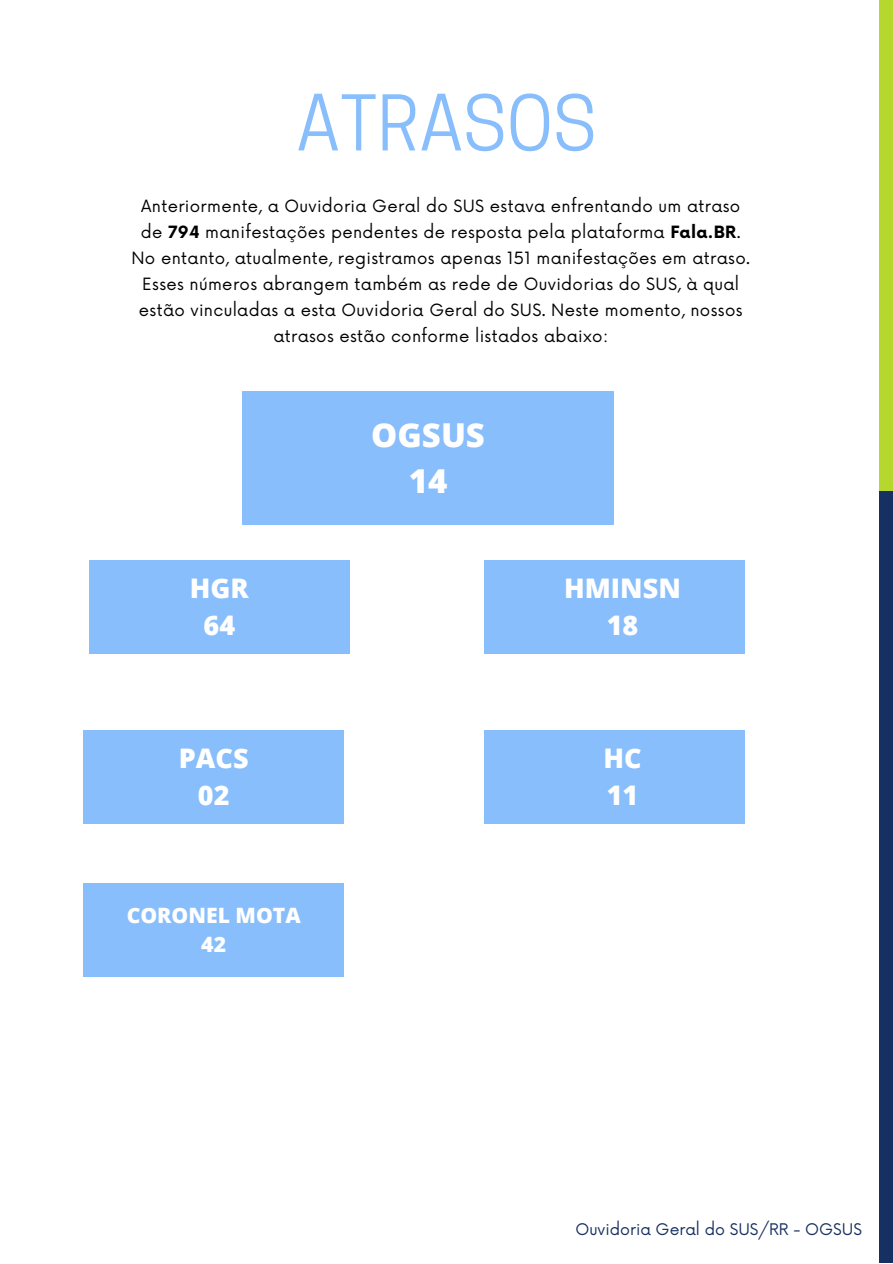
<style>
.page{position:relative;width:893px;height:1264px;background:#fff}
.page>*{position:absolute;margin:0;border:0;box-sizing:border-box;transform-origin:0 0}
.t1{font:72px "Cooper Hewitt";color:#88befb}
.t2{font:800 33px "Open Sans";color:#fff}
.t3{font:800 27px "Open Sans";color:#fff}
.t4{font:800 21.15px "Open Sans";color:#fff}
.t5{font:16.5px/25.8px "Now";letter-spacing:.02em;color:#000;text-align:center}
.t6{font:15.6px "Now";color:#173062}
.s1{font-weight:700}
</style>
<div class="page">
<div style="left:879px;top:0;width:13px;height:491px;background:#b6d82e"></div>
<div style="left:879px;top:491px;width:13px;height:771px;background:#173062"></div>
<div style="left:242px;top:391px;width:372px;height:133px;background:#88befb"></div>
<div style="left:89px;top:560px;width:260px;height:93px;background:#88befb"></div>
<div style="left:484px;top:560px;width:260px;height:93px;background:#88befb"></div>
<div style="left:84px;top:730px;width:260px;height:93px;background:#88befb"></div>
<div style="left:484px;top:730px;width:260px;height:93px;background:#88befb"></div>
<div style="left:84px;top:883px;width:260px;height:93px;background:#88befb"></div>
<p class="t1" style="left:296px;top:96px;width:302px">ATRASOS</p>
<p class="t5" style="left:131px;top:194px;width:620px">Anteriormente, a Ouvidoria Geral do SUS estava enfrentando um atraso de <span class="s1">794</span> manifestações pendentes de resposta pela plataforma <span class="s1">Fala.BR</span>.<br>No entanto, atualmente, registramos apenas 151 manifestações em atraso.<br>Esses números abrangem também as rede de Ouvidorias do SUS, à qual estão vinculadas a esta Ouvidoria Geral do SUS. Neste momento, nossos atrasos estão conforme listados abaixo:</p>
<p class="t3" style="left:190px;top:569px;width:60px">HGR</p>
<p class="t3" style="left:203px;top:606px;width:33px">64</p>
<p class="t3" style="left:179px;top:739px;width:71px">PACS</p>
<p class="t3" style="left:198px;top:776px;width:33px">02</p>
<p class="t4" style="left:127px;top:900px;width:175px">CORONEL MOTA</p>
<p class="t4" style="left:201px;top:929px;width:26px">42</p>
<p class="t2" style="left:371px;top:411px;width:115px">OGSUS</p>
<p class="t2" style="left:409px;top:457px;width:40px">14</p>
<p class="t3" style="left:564px;top:569px;width:118px">HMINSN</p>
<p class="t3" style="left:606px;top:606px;width:33px">18</p>
<p class="t3" style="left:603px;top:739px;width:40px">HC</p>
<p class="t3" style="left:606px;top:776px;width:33px">11</p>
<p class="t6" style="left:575px;top:1220px;width:288px">Ouvidoria Geral do SUS/RR - OGSUS</p>
</div>
